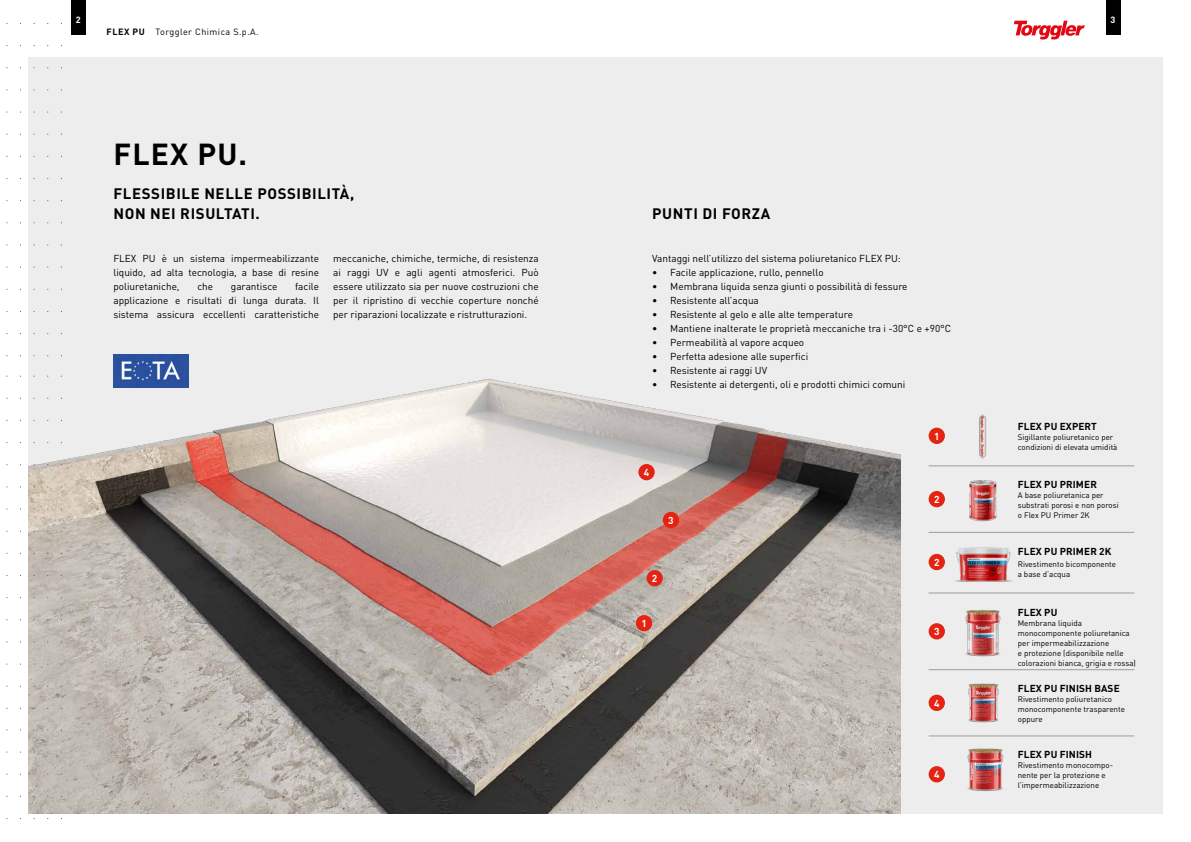
<style>
.page{position:relative;width:1191px;height:842px;background:#fff}
.page>*{position:absolute;margin:0;border:0;box-sizing:border-box;transform-origin:0 0}
.t1{font:700 30px "DIN Pro";letter-spacing:.04em;color:#000}
.t2{font:700 15px/20px "DIN Pro";letter-spacing:.04em;color:#000}
.t3{font:10px/14px "DIN Pro";color:#000;text-align:justify}
.t4{font:700 10px "DIN Pro";letter-spacing:.01em;color:#000}
.t5{font:700 10px "DIN Pro";color:#fff}
.t6{font:9px "DIN Pro";letter-spacing:.05em;color:#000}
.t7{font:700 9px "DIN Pro";color:#fff}
.t8{font:8px/10px "DIN Pro";color:#000}
.s1{font-weight:700}
</style>
<div class="page">
<div style="left:28px;top:57px;width:1134px;height:757px;background:#ededed"></div>
<img style="left:28px;top:311px;width:872px;height:503px">
<div style="left:638px;top:464px;width:16px;height:16px;background:#e42313;border-radius:50%"></div>
<div style="left:928px;top:623px;width:17px;height:16px;background:#e42313;border-radius:50%"></div>
<div style="left:928px;top:428px;width:17px;height:16px;background:#e42313;border-radius:50%"></div>
<div style="left:928px;top:491px;width:17px;height:16px;background:#e42313;border-radius:50%"></div>
<div style="left:928px;top:695px;width:17px;height:16px;background:#e42313;border-radius:50%"></div>
<hr style="left:928px;top:736px;width:206px;height:1px;background:#9d9d9c">
<hr style="left:928px;top:669px;width:206px;height:1px;background:#9d9d9c">
<hr style="left:928px;top:593px;width:206px;height:1px;background:#9d9d9c">
<hr style="left:928px;top:532px;width:206px;height:1px;background:#9d9d9c">
<hr style="left:928px;top:466px;width:206px;height:1px;background:#9d9d9c">
<div style="left:636px;top:615px;width:16px;height:16px;background:#e42313;border-radius:50%"></div>
<div style="left:663px;top:512px;width:16px;height:16px;background:#e42313;border-radius:50%"></div>
<div style="left:646px;top:570px;width:17px;height:16px;background:#e42313;border-radius:50%"></div>
<img style="left:969px;top:480px;width:28px;height:42px">
<img style="left:955px;top:547px;width:57px;height:46px">
<img style="left:965px;top:610px;width:36px;height:47px">
<img style="left:968px;top:683px;width:31px;height:40px">
<img style="left:970px;top:414px;width:24px;height:52px">
<div style="left:928px;top:554px;width:17px;height:16px;background:#e42313;border-radius:50%"></div>
<div style="left:928px;top:766px;width:17px;height:16px;background:#e42313;border-radius:50%"></div>
<img style="left:967px;top:748px;width:37px;height:43px">
<div style="left:652px;top:254px;width:425px;height:141px;background:#ededed"></div>
<img style="left:113px;top:354px;width:76px;height:33px">
<svg style="left:1014px;top:21px;width:70px;height:18px"></svg>
<div style="left:71px;top:0;width:14px;height:35px;background:#000"></div>
<div style="left:1106px;top:0;width:14px;height:35px;background:#000"></div>
<p class="t7" style="left:76px;top:12px;width:6px">2</p>
<p class="t7" style="left:1110px;top:12px;width:6px">3</p>
<p class="t6" style="left:107px;top:25px;width:154px"><span class="s1">FLEX PU</span> Torggler Chimica S.p.A.</p>
<h1 class="t1" style="left:114px;top:129px;width:135px">FLEX PU.</h1>
<h2 class="t2" style="left:113px;top:182px;width:242px">FLESSIBILE NELLE POSSIBILITÀ,<br>NON NEI RISULTATI.</h2>
<h2 class="t2" style="left:652px;top:202px;width:119px">PUNTI DI FORZA</h2>
<p class="t3" style="left:113px;top:250px;width:207px">FLEX PU è un sistema impermeabilizzante liquido, ad alta tecnologia, a base di resine poliuretaniche,</p>
<p class="t3" style="left:113px;top:278px;width:207px;text-indent:182px">facile applicazione e risultati di lunga durata. Il sistema assicura eccellenti caratteristiche</p>
<p class="t3" style="left:197px;top:278px;width:17px">che</p>
<p class="t3" style="left:231px;top:278px;width:48px">garantisce</p>
<p class="t3" style="left:333px;top:250px;width:207px">meccaniche, chimiche, termiche, di resistenza ai raggi UV e agli agenti atmosferici. Può essere utilizzato sia per nuove costruzioni che per il ripristino di vecchie coperture nonché per riparazioni localizzate e ristrutturazioni.</p>
<p class="t3" style="left:652px;top:250px;width:250px">Vantaggi nell’utilizzo del sistema poliuretanico FLEX PU:</p>
<p class="t3" style="left:652px;top:264px;width:173px">• Facile applicazione, rullo, pennello</p>
<p class="t3" style="left:652px;top:278px;width:257px">• Membrana liquida senza giunti o possibilità di fessure</p>
<p class="t3" style="left:652px;top:292px;width:108px">• Resistente all’acqua</p>
<p class="t3" style="left:652px;top:306px;width:202px">• Resistente al gelo e alle alte temperature</p>
<p class="t3" style="left:652px;top:320px;width:300px">• Mantiene inalterate le proprietà meccaniche tra i -30°C e +90°C</p>
<p class="t3" style="left:652px;top:334px;width:154px">• Permeabilità al vapore acqueo</p>
<p class="t3" style="left:652px;top:348px;width:157px">• Perfetta adesione alle superfici</p>
<p class="t3" style="left:652px;top:362px;width:116px">• Resistente ai raggi UV</p>
<p class="t3" style="left:652px;top:376px;width:254px">• Resistente ai detergenti, oli e prodotti chimici comuni</p>
<p class="t5" style="left:644px;top:464px;width:7px">4</p>
<p class="t5" style="left:668px;top:512px;width:7px">3</p>
<p class="t5" style="left:652px;top:570px;width:7px">2</p>
<p class="t5" style="left:641px;top:615px;width:7px">1</p>
<p class="t5" style="left:934px;top:428px;width:7px">1</p>
<p class="t5" style="left:934px;top:491px;width:7px">2</p>
<p class="t5" style="left:934px;top:554px;width:7px">2</p>
<p class="t5" style="left:934px;top:623px;width:7px">3</p>
<p class="t5" style="left:934px;top:695px;width:7px">4</p>
<p class="t5" style="left:934px;top:766px;width:7px">4</p>
<p class="t4" style="left:1017px;top:418px;width:80px">FLEX PU EXPERT</p>
<p class="t8" style="left:1017px;top:431px;width:101px">Sigillante poliuretanico per condizioni di elevata umidità</p>
<p class="t4" style="left:1017px;top:476px;width:80px">FLEX PU PRIMER</p>
<p class="t8" style="left:1017px;top:489px;width:102px">A base poliuretanica per substrati porosi e non porosi o Flex PU Primer 2K</p>
<p class="t4" style="left:1017px;top:543px;width:95px">FLEX PU PRIMER 2K</p>
<p class="t8" style="left:1017px;top:558px;width:100px">Rivestimento bicomponente a base d’acqua</p>
<p class="t4" style="left:1017px;top:604px;width:41px">FLEX PU</p>
<p class="t8" style="left:1017px;top:617px;width:120px">Membrana liquida monocomponente poliuretanica per impermeabilizzazione<br>e protezione (disponibile nelle colorazioni bianca, grigia e rossa)</p>
<p class="t4" style="left:1017px;top:680px;width:103px">FLEX PU FINISH BASE</p>
<p class="t8" style="left:1017px;top:693px;width:109px">Rivestimento poliuretanico monocomponente trasparente oppure</p>
<p class="t4" style="left:1017px;top:746px;width:76px">FLEX PU FINISH</p>
<p class="t8" style="left:1017px;top:759px;width:97px">Rivestimento monocompo&shy;nente per la protezione e l’impermeabilizzazione</p>
</div>
